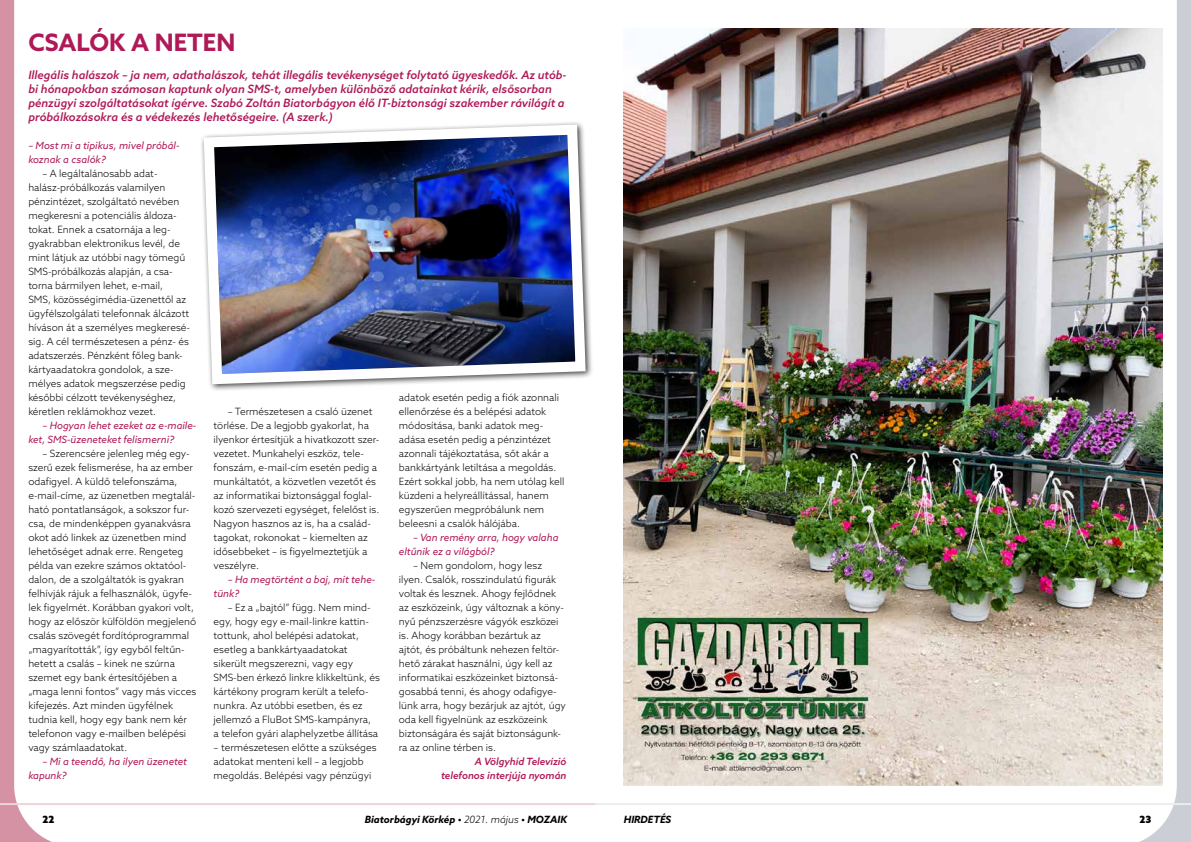
<style>
.page{position:relative;width:1191px;height:842px;background:#fff}
.page>*{position:absolute;margin:0;border:0;box-sizing:border-box;transform-origin:0 0}
.t1{font:700 24px "Azo Sans";color:#af1957}
.t2{font:italic 500 11.5px/14px "Azo Sans";color:#af1957}
.t3{font:300 10px/14px "Azo Sans";color:#000}
.t4{font:italic 10px/14px "Azo Sans";color:#af1957}
.t5{font:italic 700 10px "Azo Sans";color:#000}
.t6{font:italic 500 10px/14px "Azo Sans";color:#af1957;text-align:right}
.t7{font:900 10px "Azo Sans";color:#000}
.s1{font-weight:300}
</style>
<div class="page">
<svg style="left:0;top:0;width:52px;height:842px"></svg>
<hr style="left:0;top:803px;width:595px;height:2px;background:#edd4db">
<img style="left:201px;top:122px;width:390px;height:267px">
<svg style="left:1115px;top:0;width:76px;height:842px"></svg>
<hr style="left:595px;top:803px;width:596px;height:2px;background:#eaecef">
<img style="left:624px;top:28px;width:538px;height:757px">
<h1 class="t1" style="left:28px;top:26px;width:208px">CSALÓK A NETEN</h1>
<p class="t2" style="left:28px;top:68px;width:539px">Illegális halászok – ja nem, adathalászok, tehát illegális tevékenységet folytató ügyeskedők. Az utób&shy;bi hónapokban számosan kaptunk olyan SMS-t, amelyben különböző adatainkat kérik, elsősorban pénzügyi szolgáltatásokat ígérve. Szabó Zoltán Biatorbágyon élő IT-biztonsági szakember rávilágít a próbálkozásokra és a védekezés lehetőségeire. (A szerk.)</p>
<p class="t4" style="left:28px;top:138px;width:153px">– Most mi a tipikus, mivel próbál&shy;koznak a csalók?</p>
<p class="t3" style="left:28px;top:166px;width:163px;text-indent:14px">– A legáltalánosabb adat&shy;halász-próbálkozás valamilyen pénzintézet, szolgáltató nevében megkeresni a potenciális áldoza&shy;tokat. Ennek a csatornája a leg&shy;gyakrabban elektronikus levél, de mint látjuk az utóbbi nagy tömegű SMS-próbálkozás alapján, a csa&shy;torna bármilyen lehet, e-mail,<br>SMS, közösségimédia-üzenettől az ügyfélszolgálati telefonnak álcázott híváson át a személyes megkeresé&shy;sig. A cél természetesen a pénz- és adatszerzés. Pénzként főleg bank&shy;kártyaadatokra gondolok, a sze&shy;mélyes adatok megszerzése pedig későbbi célzott tevékenységhez, kéretlen reklámokhoz vezet.</p>
<p class="t4" style="left:28px;top:418px;width:170px;text-indent:14px">– Hogyan lehet ezeket az e-maile&shy;ket, SMS-üzeneteket felismerni?</p>
<p class="t3" style="left:28px;top:446px;width:169px;text-indent:14px">– Szerencsére jelenleg még egy&shy;szerű ezek felismerése, ha az ember odafigyel. A küldő telefonszáma, e-mail-címe, az üzenetben megtalál&shy;ható pontatlanságok, a sokszor fur&shy;csa, de mindenképpen gyanakvásra okot adó linkek az üzenetben mind lehetőséget adnak erre. Rengeteg példa van ezekre számos oktatóol&shy;dalon, de a szolgáltatók is gyakran felhívják rájuk a felhasználók, ügyfe&shy;lek figyelmét. Korábban gyakori volt, hogy az először külföldön megjelenő csalás szövegét fordítóprogrammal „magyarították”, így egyből feltűn&shy;hetett a csalás – kinek ne szúrna szemet egy bank értesítőjében a „maga lenni fontos” vagy más vicces kifejezés. Azt minden ügyfélnek tudnia kell, hogy egy bank nem kér telefonon vagy e-mailben belépési vagy számlaadatokat.</p>
<p class="t4" style="left:28px;top:754px;width:160px;text-indent:14px">– Mi a teendő, ha ilyen üzenetet kapunk?</p>
<p class="t3" style="left:399px;top:390px;width:167px">adatok esetén pedig a fiók azonnali ellenőrzése és a belépési adatok módosítása, banki adatok meg&shy;adása esetén pedig a pénzintézet azonnali tájékoztatása, sőt akár a bankkártyánk letiltása a megoldás.<br>Ezért sokkal jobb, ha nem utólag kell küzdeni a helyreállítással, hanem egyszerűen megpróbálunk nem beleesni a csalók hálójába.</p>
<p class="t4" style="left:399px;top:530px;width:161px;text-indent:14px">– Van remény arra, hogy valaha eltűnik ez a világból?</p>
<p class="t3" style="left:399px;top:558px;width:169px;text-indent:14px">– Nem gondolom, hogy lesz ilyen. Csalók, rosszindulatú figurák voltak és lesznek. Ahogy fejlődnek az eszközeink, úgy változnak a kön - nyű pénzszerzésre vágyók eszközei is. Ahogy korábban bezártuk az ajtót, és próbáltunk nehezen feltör&shy;hető zárakat használni, úgy kell az informatikai eszközeinket biztonsá&shy;gosabbá tenni, és ahogy odafigye&shy;lünk arra, hogy bezárjuk az ajtót, úgy oda kell figyelnünk az eszközeink biztonságára és saját biztonságunk&shy;ra az online térben is.</p>
<p class="t6" style="left:441px;top:754px;width:127px">A Völgyhíd Televízió telefonos interjúja nyomán</p>
<p class="t3" style="left:214px;top:404px;width:167px;text-indent:14px">– Természetesen a csaló üzenet törlése. De a legjobb gyakorlat, ha ilyenkor értesítjük a hivatkozott szer&shy;vezetet. Munkahelyi eszköz, tele&shy;fonszám, e-mail-cím esetén pedig a munkáltatót, a közvetlen vezetőt és az informatikai biztonsággal foglal&shy;kozó szervezeti egységet, felelőst is.<br>Nagyon hasznos az is, ha a család&shy;tagokat, rokonokat – kiemelten az idősebbeket – is figyelmeztetjük a veszélyre.</p>
<p class="t4" style="left:214px;top:572px;width:163px;text-indent:14px">– Ha megtörtént a baj, mit tehe&shy;tünk?</p>
<p class="t3" style="left:214px;top:600px;width:168px;text-indent:14px">– Ez a „bajtól” függ. Nem mind&shy;egy, hogy egy e-mail-linkre kattin&shy;tottunk, ahol belépési adatokat, esetleg a bankkártyaadatokat sikerült megszerezni, vagy egy SMS-ben érkező linkre klikkeltünk, és kártékony program került a telefo&shy;nunkra. Az utóbbi esetben, és ez jellemző a FluBot SMS-kampányra,<br>a telefon gyári alaphelyzetbe állítása</p>
<p class="t3" style="left:214px;top:740px;width:164px">– természetesen előtte a szükséges adatokat menteni kell – a legjobb megoldás. Belépési vagy pénzügyi</p>
<p class="t7" style="left:43px;top:813px;width:14px">22</p>
<p class="t5" style="left:365px;top:813px;width:204px">Biatorbágyi Körkép • <span class="s1">2021. május</span> • MOZAIK</p>
<p class="t5" style="left:624px;top:813px;width:49px">HIRDETÉS</p>
<p class="t7" style="left:1139px;top:813px;width:13px">23</p>
</div>
